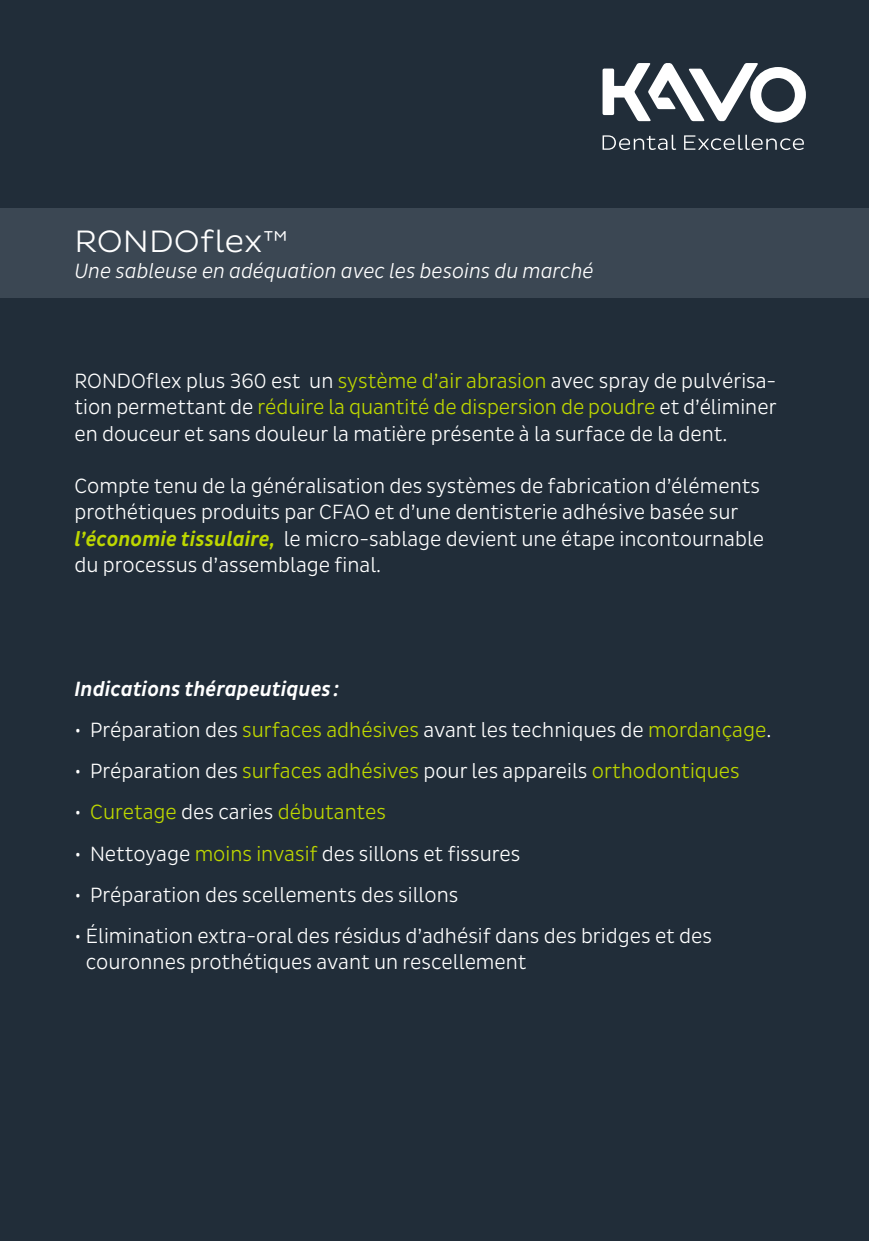
<style>
.page{position:relative;width:869px;height:1241px;background:#fff}
.page>*{position:absolute;margin:0;border:0;box-sizing:border-box;transform-origin:0 0}
.t1{font:300 31.5px "Pluto Sans";color:#fff}
.t2{font:300 21px/26.2px "Pluto Sans Cond";color:#fff}
.t3{font:italic 300 21px "Pluto Sans Cond";color:#fff}
.t4{font:300 21px "Pluto Sans Cond";color:#bed700}
.t5{font:italic 500 21px "Pluto Sans Cond";color:#fff}
.s1{color:#bed700}
.s2{font-weight:500;font-style:italic;color:#bed700}
.s3{color:#fff}
</style>
<div class="page">
<div style="left:0;top:0;width:868px;height:1240px;background:#212d39"></div>
<hr style="left:868px;top:0;width:1px;height:1240px;background:#212d39">
<div style="left:0;top:208px;width:868px;height:90px;background:#3b4753"></div>
<hr style="left:868px;top:208px;width:1px;height:90px;background:#3b4753">
<svg style="left:602px;top:63px;width:203px;height:60px"></svg>
<svg style="left:602px;top:135px;width:201px;height:15px"></svg>
<h1 class="t1" style="left:74px;top:223px;width:200px">RONDOflex™️</h1>
<p class="t3" style="left:74px;top:259px;width:520px">Une sableuse en adéquation avec les besoins du marché</p>
<p class="t2" style="left:74px;top:368px;width:703px;text-align:justify">RONDOflex plus 360 est un <span class="s1">système d’air abrasion</span> avec spray de pulvérisa&shy;tion permettant de <span class="s1">réduire la quantité de dispersion de poudre</span> et d’éliminer en douceur et sans douleur la matière présente à la surface de la dent.</p>
<p class="t2" style="left:74px;top:473px;width:691px">Compte tenu de la généralisation des systèmes de fabrication d’éléments prothétiques produits par CFAO et d’une dentisterie adhésive basée sur <span class="s2">l’économie tissulaire,</span> le micro-sablage devient une étape incontournable du processus d’assemblage final.</p>
<p class="t5" style="left:74px;top:676px;width:266px">Indications thérapeutiques :</p>
<p class="t2" style="left:74px;top:716px;width:698px">• Préparation des <span class="s1">surfaces adhésives</span> avant les techniques de <span class="s1">mordançage</span>.</p>
<p class="t2" style="left:74px;top:758px;width:666px">• Préparation des <span class="s1">surfaces adhésives</span> pour les appareils <span class="s1">orthodontiques</span></p>
<p class="t4" style="left:74px;top:800px;width:313px"><span class="s3">•</span> Curetage <span class="s3">des caries</span> débutantes</p>
<p class="t2" style="left:74px;top:840px;width:447px">• Nettoyage <span class="s1">moins invasif</span> des sillons et fissures</p>
<p class="t2" style="left:74px;top:881px;width:385px">• Préparation des scellements des sillons</p>
<p class="t2" style="left:86px;top:922px;width:627px;text-indent:-11px">• Élimination extra-oral des résidus d’adhésif dans des bridges et des couronnes prothétiques avant un rescellement</p>
</div>
